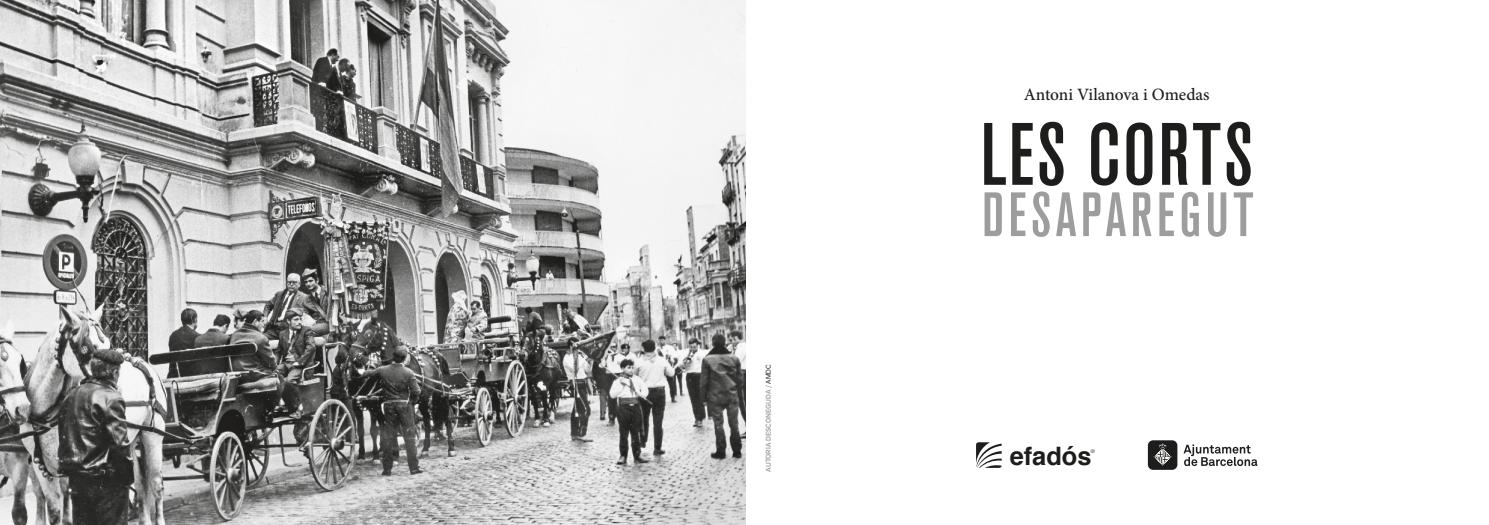
<style>
.page{position:relative;width:1489px;height:525px;background:#fff}
.page>*{position:absolute;margin:0;border:0;box-sizing:border-box;transform-origin:0 0}
.t1{font:87.5px "Akzidenz Grotesk BQ Md Cnd Alt";letter-spacing:.03em;color:#1d1d1b}
.t2{font:500 condensed 61.88px "Akzidenz Grotesk BQ";letter-spacing:.07em;color:#9d9d9d}
.t3{font:700 25.38px "Helvetica";color:#1d1d1b}
.t4{font:500 17.25px "Minion Pro";letter-spacing:-.005em;color:#1d1d1b}
.t5{font:500 6.88px "Akzid Grtsk Next";letter-spacing:.01em;color:#9d9d9d}
.t6{font:300 5.12px "Helvetica Neue";color:#1d1d1b}
.s1{font-weight:400;color:#1d1d1b}
</style>
<div class="page">
<img style="left:0;top:0;width:745px;height:524px">
<svg style="left:976px;top:442px;width:25px;height:25px"></svg>
<svg style="left:1183px;top:444px;width:74px;height:22px"></svg>
<div style="left:1147px;top:440px;width:30px;height:29px;background:#1d1d1b;border-radius:5px"></div>
<svg style="left:1153px;top:443px;width:18px;height:22px"></svg>
<p class="t5" style="left:764px;top:471px;width:109px;rotate:-90deg">AUTORIA DESCONEGUDA / <span class="s1">AMDC</span></p>
<h3 class="t4" style="left:1023px;top:82px;width:187px">Antoni Vilanova i Omedas</h3>
<h1 class="t1" style="left:980px;top:105px;width:274px">LES CORTS</h1>
<h2 class="t2" style="left:982px;top:179px;width:273px">DESAPAREGUT</h2>
<h3 class="t3" style="left:1009px;top:435px;width:83px">efadós</h3>
<p class="t6" style="left:1090px;top:446px;width:6px">®</p>
</div>
